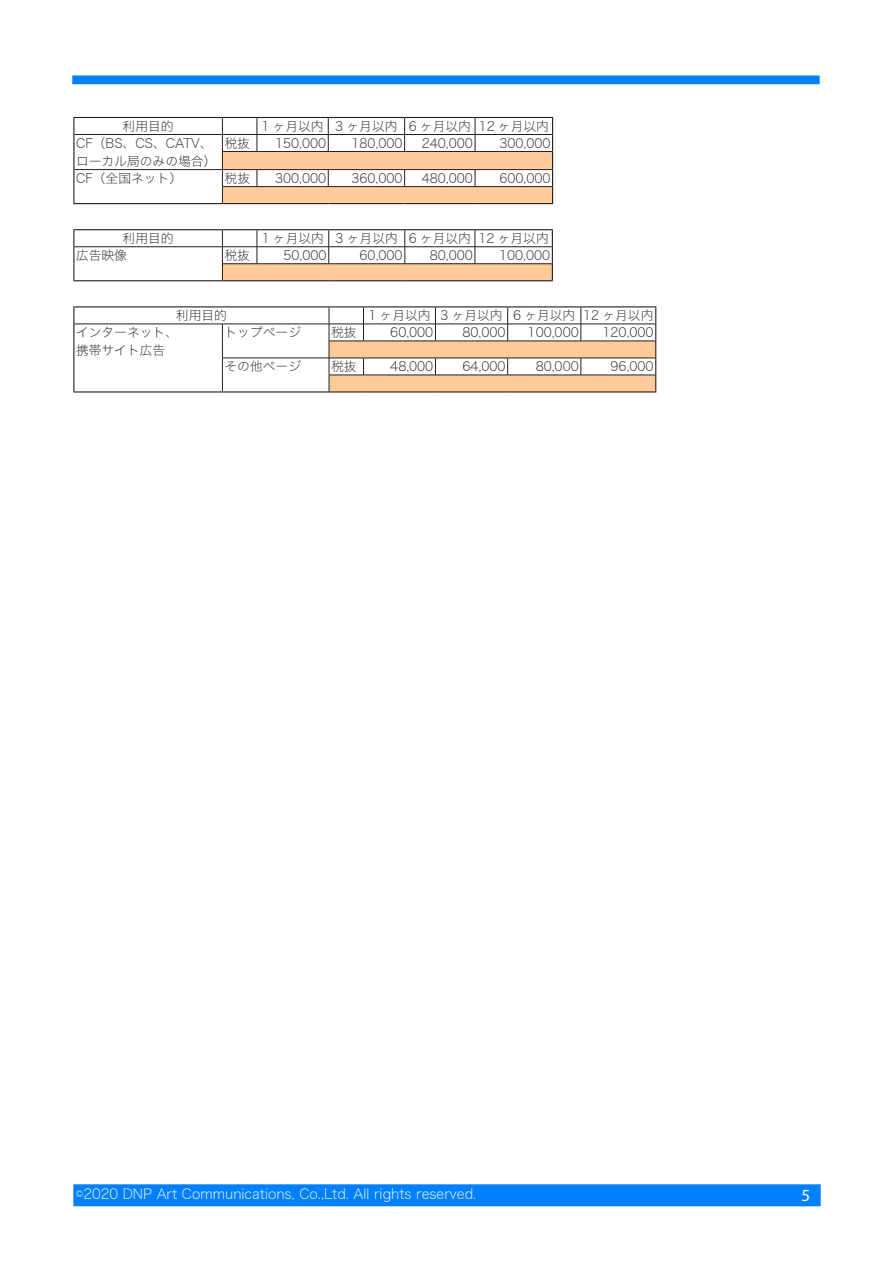
<style>
.page{position:relative;width:893px;height:1263px;background:#fff}
.page>*{position:absolute;margin:0;border:0;box-sizing:border-box;transform-origin:0 0}
.t1{font:16.95px "Myriad Pro";color:#fff}
.t2{font:13.8px "Hira Kaku Pro N W1";color:#fff}
.t3{font:12.75px/18.1px "Hira Kaku Pro N W1";color:#231f20}
</style>
<div class="page">
<div style="left:74px;top:1185px;width:746px;height:20px;background:#0080ff"></div>
<div style="left:73px;top:1184px;width:748px;height:22px;border:2px solid #0080ff"></div>
<hr style="left:73px;top:117px;width:149px;height:1px;background:#231f20">
<hr style="left:222px;top:117px;width:35px;height:1px;background:#231f20">
<hr style="left:257px;top:117px;width:71px;height:1px;background:#231f20">
<hr style="left:328px;top:117px;width:77px;height:1px;background:#231f20">
<hr style="left:405px;top:117px;width:70px;height:1px;background:#231f20">
<hr style="left:475px;top:117px;width:78px;height:1px;background:#231f20">
<hr style="left:74px;top:134px;width:148px;height:1px;background:#231f20">
<svg style="left:73px;top:118px;width:1px;height:85px"></svg>
<hr style="left:74px;top:169px;width:148px;height:1px;background:#231f20">
<hr style="left:73px;top:203px;width:149px;height:1px;background:#231f20">
<svg style="left:222px;top:118px;width:331px;height:86px"></svg>
<div style="left:222px;top:264px;width:330px;height:17px;background:#fc9"></div>
<hr style="left:73px;top:229px;width:149px;height:1px;background:#231f20">
<hr style="left:222px;top:229px;width:35px;height:1px;background:#231f20">
<hr style="left:257px;top:229px;width:72px;height:1px;background:#231f20">
<hr style="left:329px;top:229px;width:76px;height:1px;background:#231f20">
<hr style="left:405px;top:229px;width:70px;height:1px;background:#231f20">
<hr style="left:475px;top:229px;width:78px;height:1px;background:#231f20">
<svg style="left:73px;top:230px;width:1px;height:50px"></svg>
<hr style="left:74px;top:246px;width:148px;height:1px;background:#231f20">
<hr style="left:222px;top:246px;width:35px;height:1px;background:#231f20">
<svg style="left:257px;top:230px;width:1px;height:33px"></svg>
<hr style="left:257px;top:246px;width:72px;height:1px;background:#231f20">
<svg style="left:328px;top:230px;width:1px;height:33px"></svg>
<hr style="left:329px;top:246px;width:76px;height:1px;background:#231f20">
<svg style="left:405px;top:230px;width:1px;height:33px"></svg>
<hr style="left:405px;top:246px;width:70px;height:1px;background:#231f20">
<svg style="left:475px;top:230px;width:1px;height:33px"></svg>
<hr style="left:475px;top:246px;width:77px;height:1px;background:#231f20">
<hr style="left:73px;top:280px;width:149px;height:1px;background:#231f20">
<svg style="left:222px;top:230px;width:1px;height:50px"></svg>
<hr style="left:222px;top:263px;width:35px;height:1px;background:#231f20">
<hr style="left:222px;top:280px;width:35px;height:1px;background:#231f20">
<hr style="left:257px;top:280px;width:72px;height:1px;background:#231f20">
<hr style="left:329px;top:280px;width:76px;height:1px;background:#231f20">
<hr style="left:405px;top:280px;width:70px;height:1px;background:#231f20">
<hr style="left:475px;top:280px;width:78px;height:1px;background:#231f20">
<hr style="left:257px;top:263px;width:72px;height:1px;background:#231f20">
<hr style="left:329px;top:263px;width:76px;height:1px;background:#231f20">
<hr style="left:405px;top:263px;width:70px;height:1px;background:#231f20">
<hr style="left:475px;top:263px;width:77px;height:1px;background:#231f20">
<svg style="left:552px;top:230px;width:1px;height:50px"></svg>
<hr style="left:73px;top:306px;width:149px;height:1px;background:#231f20">
<hr style="left:222px;top:306px;width:107px;height:1px;background:#231f20">
<hr style="left:329px;top:306px;width:34px;height:1px;background:#231f20">
<hr style="left:363px;top:306px;width:72px;height:1px;background:#231f20">
<hr style="left:435px;top:306px;width:73px;height:1px;background:#231f20">
<hr style="left:508px;top:306px;width:73px;height:1px;background:#231f20">
<hr style="left:581px;top:306px;width:75px;height:1px;background:#231f20">
<svg style="left:73px;top:307px;width:1px;height:84px"></svg>
<hr style="left:74px;top:324px;width:148px;height:1px;background:#231f20">
<hr style="left:222px;top:324px;width:107px;height:1px;background:#231f20">
<svg style="left:222px;top:324px;width:1px;height:67px"></svg>
<hr style="left:222px;top:358px;width:107px;height:1px;background:#231f20">
<hr style="left:73px;top:391px;width:149px;height:1px;background:#231f20">
<hr style="left:222px;top:391px;width:107px;height:1px;background:#231f20">
<svg style="left:329px;top:307px;width:327px;height:85px"></svg>
<div style="left:72px;top:75px;width:748px;height:9px;background:#0080ff;border:2px solid #0080ff"></div>
<p class="t3" style="left:123px;top:116px;width:53px">利用目的</p>
<p class="t3" style="left:261px;top:116px;width:289px">1 ヶ月以内 3 ヶ月以内 6 ヶ月以内 12 ヶ月以内</p>
<p class="t3" style="left:76px;top:133px;width:142px">CF（BS、CS、CATV、ローカル局のみの場合）</p>
<p class="t3" style="left:225px;top:133px;width:27px">税抜</p>
<p class="t3" style="left:275px;top:133px;width:53px">150,000</p>
<p class="t3" style="left:351px;top:133px;width:53px">180,000</p>
<p class="t3" style="left:422px;top:133px;width:53px">240,000</p>
<p class="t3" style="left:499px;top:133px;width:53px">300,000</p>
<p class="t3" style="left:76px;top:168px;width:108px">CF（全国ネット）</p>
<p class="t3" style="left:225px;top:168px;width:27px">税抜</p>
<p class="t3" style="left:275px;top:168px;width:53px">300,000</p>
<p class="t3" style="left:351px;top:168px;width:53px">360,000</p>
<p class="t3" style="left:422px;top:168px;width:53px">480,000</p>
<p class="t3" style="left:499px;top:168px;width:53px">600,000</p>
<p class="t3" style="left:123px;top:228px;width:53px">利用目的</p>
<p class="t3" style="left:262px;top:228px;width:289px">1 ヶ月以内 3 ヶ月以内 6 ヶ月以内 12 ヶ月以内</p>
<p class="t3" style="left:76px;top:245px;width:53px">広告映像</p>
<p class="t3" style="left:225px;top:245px;width:27px">税抜</p>
<p class="t3" style="left:283px;top:245px;width:45px">50,000</p>
<p class="t3" style="left:360px;top:245px;width:45px">60,000</p>
<p class="t3" style="left:430px;top:245px;width:45px">80,000</p>
<p class="t3" style="left:499px;top:245px;width:53px">100,000</p>
<p class="t3" style="left:176px;top:305px;width:53px">利用目的</p>
<p class="t3" style="left:368px;top:305px;width:287px">1 ヶ月以内 3 ヶ月以内 6 ヶ月以内 12 ヶ月以内</p>
<p class="t3" style="left:76px;top:322px;width:104px">インターネット、携帯サイト広告</p>
<p class="t3" style="left:225px;top:322px;width:78px">トップページ</p>
<p class="t3" style="left:331px;top:322px;width:27px">税抜</p>
<p class="t3" style="left:390px;top:322px;width:45px">60,000</p>
<p class="t3" style="left:462px;top:322px;width:45px">80,000</p>
<p class="t3" style="left:528px;top:322px;width:53px">100,000</p>
<p class="t3" style="left:603px;top:322px;width:53px">120,000</p>
<p class="t3" style="left:225px;top:356px;width:78px">その他ページ</p>
<p class="t3" style="left:331px;top:356px;width:27px">税抜</p>
<p class="t3" style="left:390px;top:356px;width:45px">48,000</p>
<p class="t3" style="left:462px;top:356px;width:45px">64,000</p>
<p class="t3" style="left:536px;top:356px;width:45px">80,000</p>
<p class="t3" style="left:611px;top:356px;width:45px">96,000</p>
<p class="t2" style="left:75px;top:1181px;width:402px">©2020 DNP Art Communications, Co.,Ltd. All rights reserved.</p>
<h1 class="t1" style="left:801px;top:1184px;width:10px">5</h1>
</div>
